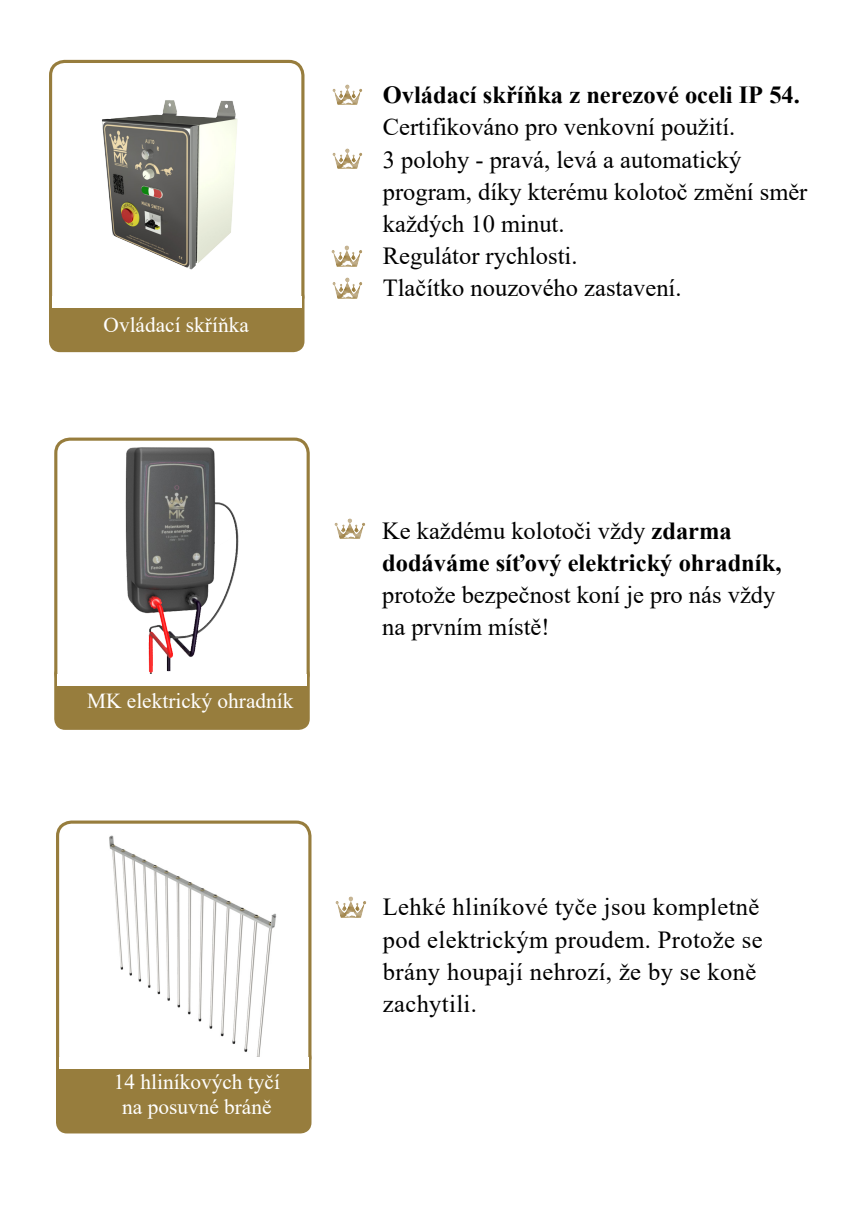
<style>
.page{position:relative;width:868px;height:1228px;background:#fff}
.page>*{position:absolute;margin:0;border:0;box-sizing:border-box;transform-origin:0 0}
.t1{font:24.5px/32.2px "Times New Roman";color:#000}
.t2{font:700 24.5px/32.2px "Times New Roman";color:#000}
.t3{font:21.35px/24.8px "Times New Roman";color:#fff;text-align:center}
.s1{font-weight:400}
</style>
<div class="page">
<div style="left:51px;top:288px;width:252px;height:63px;background:#977d3d;border-radius:9px"></div>
<div style="left:49px;top:286px;width:255px;height:66px;border:3px solid #977d3d;border-radius:9px"></div>
<div style="left:56px;top:666px;width:252px;height:62px;background:#977d3d;border-radius:9px"></div>
<div style="left:54px;top:664px;width:256px;height:66px;border:3px solid #977d3d;border-radius:9px"></div>
<div style="left:58px;top:1048px;width:252px;height:84px;background:#977d3d;border-radius:9px"></div>
<div style="left:56px;top:1047px;width:256px;height:86px;border:3px solid #977d3d;border-radius:9px"></div>
<img style="left:52px;top:61px;width:251px;height:235px">
<div style="left:49px;top:60px;width:255px;height:251px;border:3px solid #977d3d;border-radius:14px"></div>
<img style="left:56px;top:439px;width:252px;height:248px">
<div style="left:54px;top:438px;width:256px;height:250px;border:3px solid #977d3d;border-radius:14px"></div>
<img style="left:58px;top:824px;width:252px;height:246px">
<div style="left:56px;top:820px;width:256px;height:251px;border:3px solid #977d3d;border-radius:14px"></div>
<img style="left:332px;top:84px;width:31px;height:21px">
<img style="left:332px;top:148px;width:31px;height:21px">
<img style="left:332px;top:245px;width:31px;height:21px">
<img style="left:332px;top:278px;width:31px;height:20px">
<img style="left:334px;top:518px;width:31px;height:21px">
<img style="left:335px;top:896px;width:31px;height:21px">
<div style="left:52px;top:296px;width:249px;height:12px;background:#fff"></div>
<div style="left:57px;top:674px;width:250px;height:12px;background:#fff"></div>
<div style="left:59px;top:1057px;width:249px;height:12px;background:#fff"></div>
<p class="t3" style="left:104px;top:311px;width:147px">Ovládací skříňka</p>
<p class="t3" style="left:87px;top:688px;width:208px">MK elektrický ohradník</p>
<p class="t3" style="left:114px;top:1069px;width:168px">14 hliníkových tyčí na posuvné bráně</p>
<p class="t2" style="left:383px;top:78px;width:419px">Ovládací skříňka z nerezové oceli IP 54.</p>
<p class="t1" style="left:383px;top:110px;width:426px">Certifikováno pro venkovní použití.<br>3 polohy - pravá, levá a automatický program, díky kterému kolotoč změní směr každých 10 minut.<br>Regulátor rychlosti.<br>Tlačítko nouzového zastavení.</p>
<p class="t2" style="left:382px;top:514px;width:401px"><span class="s1">Ke každému kolotoči vždy</span> zdarma dodáváme síťový elektrický ohradník,</p>
<p class="t1" style="left:382px;top:578px;width:395px">protože bezpečnost koní je pro nás vždy na prvním místě!</p>
<p class="t1" style="left:383px;top:890px;width:381px">Lehké hliníkové tyče jsou kompletně pod elektrickým proudem. Protože se brány houpají nehrozí, že by se koně zachytili.</p>
</div>
